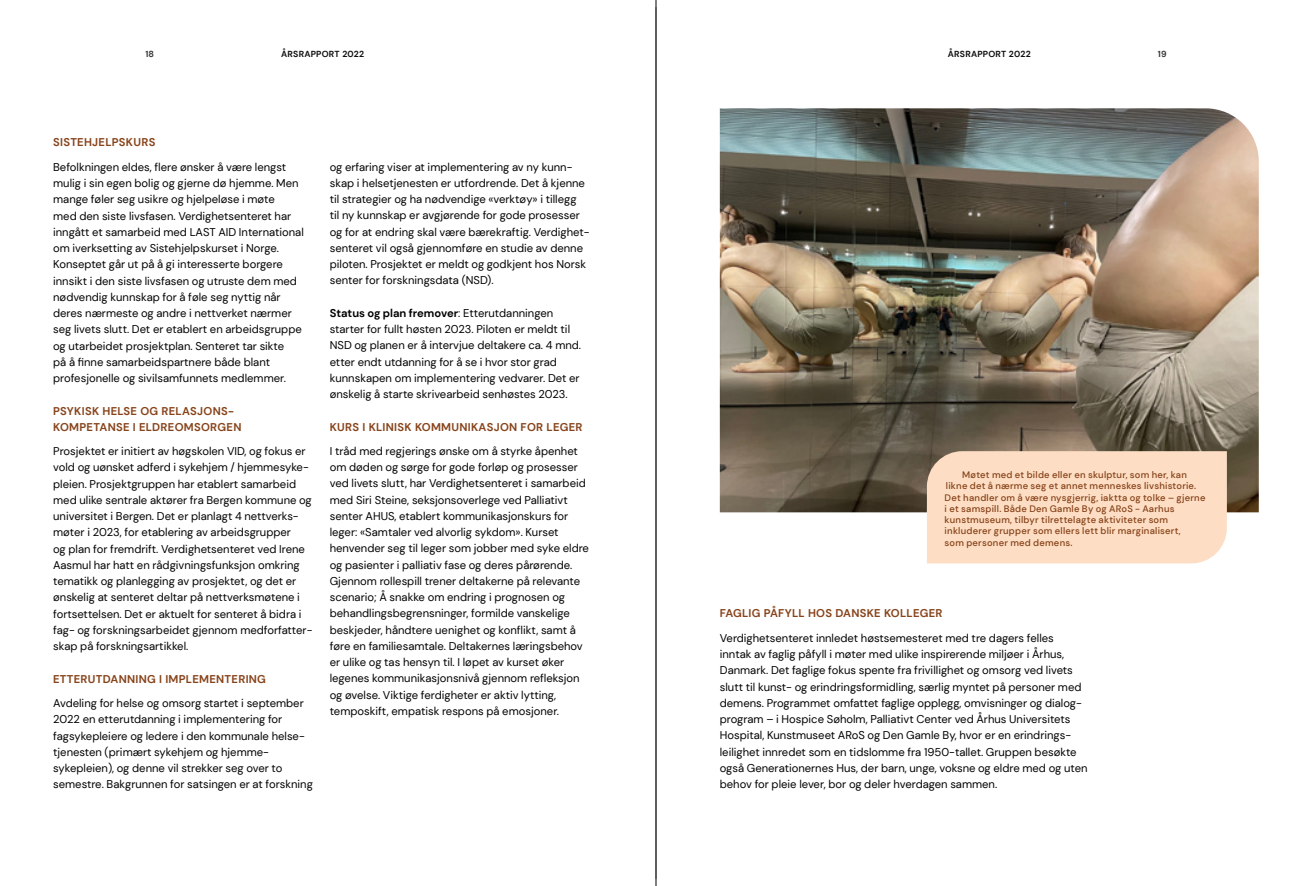
<style>
.page{position:relative;width:1312px;height:886px;background:#fff}
.page>*{position:absolute;margin:0;border:0;box-sizing:border-box;transform-origin:0 0}
.t1{font:11.25px/16.2px "DM Sans";color:#000}
.t2{font:700 11.25px/16.2px "DM Sans";letter-spacing:.025em;color:#87431a}
.t3{font:500 9.38px/11.2px "DM Sans";letter-spacing:.025em;color:#87431a}
.t4{font:700 8.75px "DM Sans";letter-spacing:.025em;color:#0d0d0d}
.t5{font:700 8.75px "DM Sans";color:#333}
.s1{font-weight:700}
</style>
<div class="page">
<img style="left:719px;top:108px;width:539px;height:404px">
<div style="left:926px;top:451px;width:300px;height:112px;background:#fddec4"></div>
<hr style="left:655px;top:0;width:1px;height:886px;background:#000">
<p class="t5" style="left:145px;top:48px;width:10px">18</p>
<p class="t4" style="left:281px;top:48px;width:84px">ÅRSRAPPORT 2022</p>
<p class="t4" style="left:947px;top:48px;width:84px">ÅRSRAPPORT 2022</p>
<p class="t5" style="left:1157px;top:48px;width:10px">19</p>
<p class="t2" style="left:53px;top:134px;width:104px">SISTEHJELPSKURS</p>
<p class="t1" style="left:53px;top:159px;width:252px">Befolkningen eldes, flere ønsker å være lengst mulig i sin egen bolig og gjerne dø hjemme. Men mange føler seg usikre og hjelpeløse i møte<br>med den siste livsfasen. Verdighetsenteret har inngått et samarbeid med LAST AID International om iverksetting av Sistehjelpskurset i Norge.<br>Konseptet går ut på å gi interesserte borgere innsikt i den siste livsfasen og utruste dem med nødvendig kunnskap for å føle seg nyttig når deres nærmeste og andre i nettverket nærmer seg livets slutt. Det er etablert en arbeidsgruppe og utarbeidet prosjektplan. Senteret tar sikte<br>på å finne samarbeidspartnere både blant profesjonelle og sivilsamfunnets medlemmer.</p>
<p class="t2" style="left:53px;top:402px;width:190px">PSYKISK HELSE OG RELASJONS-<br>KOMPETANSE I ELDREOMSORGEN</p>
<p class="t1" style="left:53px;top:443px;width:261px">Prosjektet er initiert av høgskolen VID, og fokus er vold og uønsket adferd i sykehjem / hjemmesyke&shy;pleien. Prosjektgruppen har etablert samarbeid med ulike sentrale aktører fra Bergen kommune og universitet i Bergen. Det er planlagt 4 nettverks&shy;møter i 2023, for etablering av arbeidsgrupper<br>og plan for fremdrift. Verdighetsenteret ved Irene Aasmul har hatt en rådgivningsfunksjon omkring tematikk og planlegging av prosjektet, og det er ønskelig at senteret deltar på nettverksmøtene i fortsettelsen. Det er aktuelt for senteret å bidra i fag- og forskningsarbeidet gjennom medforfatter&shy;skap på forskningsartikkel.</p>
<p class="t2" style="left:53px;top:670px;width:214px">ETTERUTDANNING I IMPLEMENTERING</p>
<p class="t1" style="left:53px;top:695px;width:261px">Avdeling for helse og omsorg startet i september 2022 en etterutdanning i implementering for fagsykepleiere og ledere i den kommunale helse&shy;tjenesten (primært sykehjem og hjemme&shy;sykepleien), og denne vil strekker seg over to semestre. Bakgrunnen for satsingen er at forskning</p>
<p class="t1" style="left:330px;top:158px;width:261px">og erfaring viser at implementering av ny kunn&shy;skap i helsetjenesten er utfordrende. Det å kjenne til strategier og ha nødvendige «verktøy» i tillegg<br>til ny kunnskap er avgjørende for gode prosesser og for at endring skal være bærekraftig. Verdighet&shy;senteret vil også gjennomføre en studie av denne piloten. Prosjektet er meldt og godkjent hos Norsk senter for forskningsdata (NSD).</p>
<p class="t1" style="left:330px;top:305px;width:253px"><span class="s1">Status og plan fremover</span>: Etterutdanningen starter for fullt høsten 2023. Piloten er meldt til NSD og planen er å intervjue deltakere ca. 4 mnd. etter endt utdanning for å se i hvor stor grad kunnskapen om implementering vedvarer. Det er ønskelig å starte skrivearbeid senhøstes 2023.</p>
<p class="t2" style="left:330px;top:418px;width:254px">KURS I KLINISK KOMMUNIKASJON FOR LEGER</p>
<p class="t1" style="left:330px;top:443px;width:261px">I tråd med regjerings ønske om å styrke åpenhet om døden og sørge for gode forløp og prosesser ved livets slutt, har Verdighetsenteret i samarbeid med Siri Steine, seksjonsoverlege ved Palliativt senter AHUS, etablert kommunikasjonskurs for leger: «Samtaler ved alvorlig sykdom». Kurset henvender seg til leger som jobber med syke eldre og pasienter i palliativ fase og deres pårørende.<br>Gjennom rollespill trener deltakerne på relevante scenario; Å snakke om endring i prognosen og behandlingsbegrensninger, formilde vanskelige beskjeder, håndtere uenighet og konflikt, samt å føre en familiesamtale. Deltakernes læringsbehov er ulike og tas hensyn til. I løpet av kurset øker legenes kommunikasjonsnivå gjennom refleksjon og øvelse. Viktige ferdigheter er aktiv lytting, temposkift, empatisk respons på emosjoner.</p>
<p class="t3" style="left:944px;top:469px;width:262px;text-indent:17px">Møtet med et bilde eller en skulptur, som her, kan likne det å nærme seg et annet menneskes livshistorie.<br>Det handler om å være nysgjerrig, iaktta og tolke – gjerne i et samspill. Både Den Gamle By og ARoS - Aarhus kunstmuseum, tilbyr tilrettelagte aktiviteter som inkluderer grupper som ellers lett blir marginalisert,<br>som personer med demens.</p>
<p class="t2" style="left:719px;top:605px;width:224px">FAGLIG PÅFYLL HOS DANSKE KOLLEGER</p>
<p class="t1" style="left:719px;top:630px;width:369px">Verdighetsenteret innledet høstsemesteret med tre dagers felles inntak av faglig påfyll i møter med ulike inspirerende miljøer i Århus, Danmark. Det faglige fokus spente fra frivillighet og omsorg ved livets slutt til kunst- og erindringsformidling, særlig myntet på personer med demens. Programmet omfattet faglige opplegg, omvisninger og dialog&shy;program – i Hospice Søholm, Palliativt Center ved Århus Universitets Hospital, Kunstmuseet ARoS og Den Gamle By, hvor er en erindrings&shy;leilighet innredet som en tidslomme fra 1950-tallet. Gruppen besøkte også Generationernes Hus, der barn, unge, voksne og eldre med og uten behov for pleie lever, bor og deler hverdagen sammen.</p>
</div>
